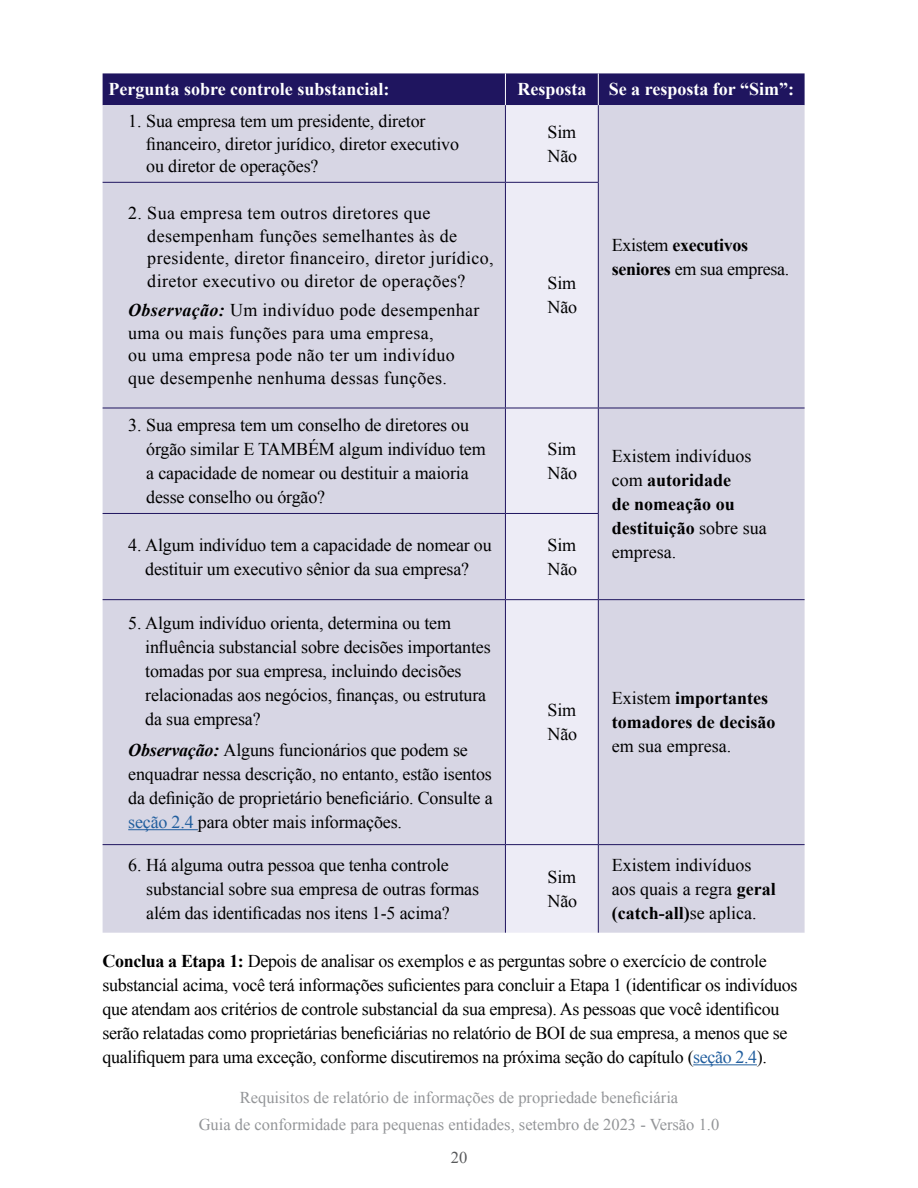
<style>
.page{position:relative;width:918px;height:1188px;background:#fff}
.page>*{position:absolute;margin:0;border:0;box-sizing:border-box;transform-origin:0 0}
.Call_Out_Box{font:18px/24px "Times New Roman";letter-spacing:-.01em;color:#000}
.Body_Text{font:18px/24px "Times New Roman";letter-spacing:-.02em;color:#000}
.Call_Out_Box-2{font:18px/22.5px "Times New Roman";letter-spacing:.02em;color:#000}
.Table_Body_Text{font:18px/24px "Times New Roman";color:#000}
.Table_Header{font:700 18px "Times New Roman";color:#fff}
.Table_Body_Text-2{font:700 18px/24px "Times New Roman";color:#000}
.Table_Body_Text-3{font:18px/24px "Times New Roman";letter-spacing:-.02em;color:#000}
.t1{font:16.5px/27px "Times New Roman";color:#939598;text-align:center}
.t2{font:16.5px "Times New Roman";color:#58595b}
.s1{font-weight:700;font-style:italic}
.s2{color:#215e9e}
.s3{font-weight:700}
.s4{font-weight:400}
</style>
<div class="page">
<hr style="left:693px;top:1064px;width:64px;height:1px;background:#215e9e">
<div style="left:103px;top:73px;width:702px;height:32px;background:#1f155f"></div>
<div style="left:103px;top:105px;width:702px;height:828px;background:#d7d6e4"></div>
<div style="left:506px;top:105px;width:92px;height:828px;background:#edecf6"></div>
<hr style="left:505px;top:73px;width:1px;height:32px;background:#fff">
<hr style="left:598px;top:73px;width:1px;height:32px;background:#fff">
<hr style="left:505px;top:105px;width:1px;height:77px;background:#1f155f">
<hr style="left:598px;top:105px;width:1px;height:77px;background:#1f155f">
<hr style="left:103px;top:182px;width:402px;height:1px;background:#1f155f">
<hr style="left:505px;top:182px;width:94px;height:1px;background:#1f155f">
<hr style="left:505px;top:183px;width:1px;height:225px;background:#1f155f">
<hr style="left:598px;top:183px;width:1px;height:225px;background:#1f155f">
<hr style="left:103px;top:408px;width:402px;height:1px;background:#1f155f">
<hr style="left:505px;top:408px;width:93px;height:1px;background:#1f155f">
<hr style="left:505px;top:408px;width:1px;height:105px;background:#1f155f">
<hr style="left:598px;top:408px;width:207px;height:1px;background:#1f155f">
<hr style="left:598px;top:408px;width:1px;height:105px;background:#1f155f">
<hr style="left:103px;top:513px;width:402px;height:1px;background:#1f155f">
<hr style="left:505px;top:513px;width:94px;height:1px;background:#1f155f">
<hr style="left:505px;top:514px;width:1px;height:85px;background:#1f155f">
<hr style="left:598px;top:514px;width:1px;height:85px;background:#1f155f">
<hr style="left:103px;top:599px;width:402px;height:1px;background:#1f155f">
<hr style="left:505px;top:599px;width:93px;height:1px;background:#1f155f">
<hr style="left:505px;top:600px;width:1px;height:244px;background:#1f155f">
<hr style="left:598px;top:599px;width:207px;height:1px;background:#1f155f">
<hr style="left:598px;top:600px;width:1px;height:244px;background:#1f155f">
<hr style="left:103px;top:844px;width:402px;height:1px;background:#1f155f">
<hr style="left:505px;top:844px;width:93px;height:1px;background:#1f155f">
<hr style="left:505px;top:845px;width:1px;height:88px;background:#1f155f">
<hr style="left:598px;top:844px;width:207px;height:1px;background:#1f155f">
<hr style="left:598px;top:845px;width:1px;height:88px;background:#1f155f">
<hr style="left:128px;top:829px;width:70px;height:1px;background:#215e9e">
<p class="Table_Header" style="left:109px;top:77px;width:282px">Pergunta sobre controle substancial:</p>
<p class="Table_Header" style="left:517px;top:77px;width:70px">Resposta</p>
<p class="Table_Header" style="left:609px;top:77px;width:187px">Se a resposta for “Sim”:</p>
<p class="Call_Out_Box" style="left:146px;top:110px;width:314px;line-height:22.5px;text-indent:-18px">1. Sua empresa tem um presidente, diretor financeiro, diretor jurídico, diretor executivo ou diretor de operações?</p>
<p class="Call_Out_Box" style="left:548px;top:120px;width:30px">Sim</p>
<p class="Call_Out_Box" style="left:548px;top:144px;width:31px">Não</p>
<p class="Call_Out_Box-2" style="left:147px;top:202px;width:348px;text-indent:-19px">2. Sua empresa tem outros diretores que desempenham funções semelhantes às de presidente, diretor financeiro, diretor jurídico, diretor executivo ou diretor de operações?</p>
<p class="Call_Out_Box-2" style="left:128px;top:298px;width:353px"><span class="s1">Observação:</span> Um indivíduo pode desempenhar uma ou mais funções para uma empresa,<br>ou uma empresa pode não ter um indivíduo que desempenhe nenhuma dessas funções.</p>
<p class="Call_Out_Box" style="left:146px;top:413px;width:341px;text-indent:-18px">3. Sua empresa tem um conselho de diretores ou órgão similar E TAMBÉM algum indivíduo tem a capacidade de nomear ou destituir a maioria desse conselho ou órgão?</p>
<p class="Call_Out_Box" style="left:548px;top:271px;width:30px">Sim</p>
<p class="Call_Out_Box" style="left:548px;top:295px;width:31px">Não</p>
<p class="Call_Out_Box" style="left:548px;top:437px;width:30px">Sim</p>
<p class="Call_Out_Box" style="left:548px;top:461px;width:31px">Não</p>
<p class="Call_Out_Box" style="left:128px;top:533px;width:365px;text-align:center">4. Algum indivíduo tem a capacidade de nomear ou destituir um executivo sênior da sua empresa?</p>
<p class="Call_Out_Box" style="left:548px;top:533px;width:30px">Sim</p>
<p class="Call_Out_Box" style="left:548px;top:557px;width:31px">Não</p>
<p class="Call_Out_Box" style="left:145px;top:611px;width:347px;text-indent:-17px">5. Algum indivíduo orienta, determina ou tem influência substancial sobre decisões importantes tomadas por sua empresa, incluindo decisões relacionadas aos negócios, finanças, ou estrutura da sua empresa?</p>
<p class="Call_Out_Box" style="left:128px;top:737px;width:366px"><span class="s1">Observação:</span> Alguns funcionários que podem se enquadrar nessa descrição, no entanto, estão isentos da definição de proprietário beneficiário. Consulte a <span class="s2">seção 2.4</span> para obter mais informações.</p>
<p class="Call_Out_Box" style="left:548px;top:698px;width:30px">Sim</p>
<p class="Call_Out_Box" style="left:548px;top:722px;width:31px">Não</p>
<p class="Table_Body_Text-3" style="left:612px;top:233px;width:179px">Existem <span class="s3">executivos seniores</span> em sua empresa.</p>
<p class="Table_Body_Text" style="left:612px;top:444px;width:156px">Existem indivíduos com <span class="s3">autoridade<br>de nomeação ou destituição</span> sobre sua empresa.</p>
<p class="Table_Body_Text-2" style="left:612px;top:686px;width:165px"><span class="s4">Existem</span> importantes tomadores de decisão <span class="s4">em sua empresa.</span></p>
<p class="Table_Body_Text" style="left:612px;top:853px;width:165px">Existem indivíduos aos quais a regra <span class="s3">geral (catch-all)</span>se aplica.</p>
<p class="Body_Text" style="left:103px;top:949px;width:696px"><span class="s3">Conclua a Etapa 1:</span> Depois de analisar os exemplos e as perguntas sobre o exercício de controle substancial acima, você terá informações suficientes para concluir a Etapa 1 (identificar os indivíduos que atendam aos critérios de controle substancial da sua empresa). As pessoas que você identificou serão relatadas como proprietárias beneficiárias no relatório de BOI de sua empresa, a menos que se qualifiquem para uma exceção, conforme discutiremos na próxima seção do capítulo (<span class="s2">seção 2.4</span>).</p>
<p class="Call_Out_Box" style="left:146px;top:853px;width:334px;text-indent:-18px">6. Há alguma outra pessoa que tenha controle substancial sobre sua empresa de outras formas além das identificadas nos itens 1-5 acima?</p>
<p class="Call_Out_Box" style="left:548px;top:865px;width:30px">Sim</p>
<p class="Call_Out_Box" style="left:548px;top:889px;width:31px">Não</p>
<p class="t1" style="left:199px;top:1084px;width:522px">Requisitos de relatório de informações de propriedade beneficiária<br>Guia de conformidade para pequenas entidades, setembro de 2023 - Versão 1.0</p>
<p class="t2" style="left:451px;top:1147px;width:18px">20</p>
</div>
